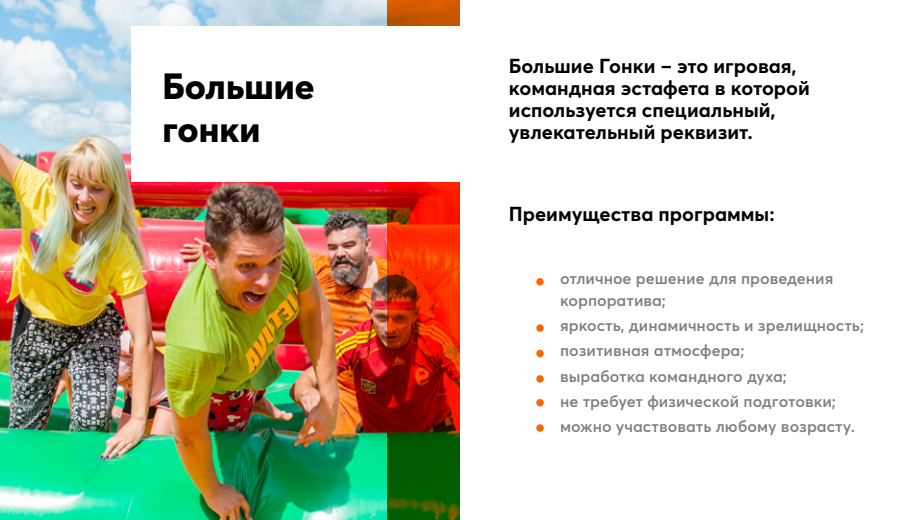
<style>
.page{position:relative;width:920px;height:520px;background:#fff}
.page>*{position:absolute;margin:0;border:0;box-sizing:border-box;transform-origin:0 0}
.t1{font:800 36px/43.2px "Averta CY";color:#000}
.t2{font:700 20px/22px "Averta CY";color:#000}
.t3{font:600 16px/25.2px "Averta CY";color:#808080}
</style>
<div class="page">
<img style="left:0;top:1px;width:387px;height:519px">
<div style="left:536px;top:278px;width:8px;height:8px;background:#ff6500;border-radius:50%"></div>
<div style="left:536px;top:324px;width:8px;height:8px;background:#ff6500;border-radius:50%"></div>
<div style="left:536px;top:350px;width:8px;height:7px;background:#ff6500;border-radius:50%"></div>
<div style="left:536px;top:375px;width:8px;height:8px;background:#ff6500;border-radius:50%"></div>
<div style="left:536px;top:399px;width:8px;height:7px;background:#ff6500;border-radius:50%"></div>
<div style="left:536px;top:424px;width:8px;height:8px;background:#ff6500;border-radius:50%"></div>
<svg style="left:387px;top:0;width:73px;height:520px;background:#9a2f00"></svg>
<div style="left:131px;top:26px;width:340px;height:156px;background:#fff"></div>
<h1 class="t1" style="left:162px;top:63px;width:154px">Большие гонки</h1>
<p class="t2" style="left:509px;top:54px;width:303px">Большие Гонки – это игровая, командная эстафета в которой используется специальный, увлекательный реквизит.</p>
<p class="t2" style="left:509px;top:202px;width:267px">Преимущества программы:</p>
<p class="t3" style="left:560px;top:267px;width:275px;line-height:22px">отличное решение для проведения корпоратива;</p>
<p class="t3" style="left:560px;top:312px;width:306px">яркость, динамичность и зрелищность; позитивная атмосфера;<br>выработка командного духа;<br>не требует физической подготовки; можно участвовать любому возрасту.</p>
</div>
